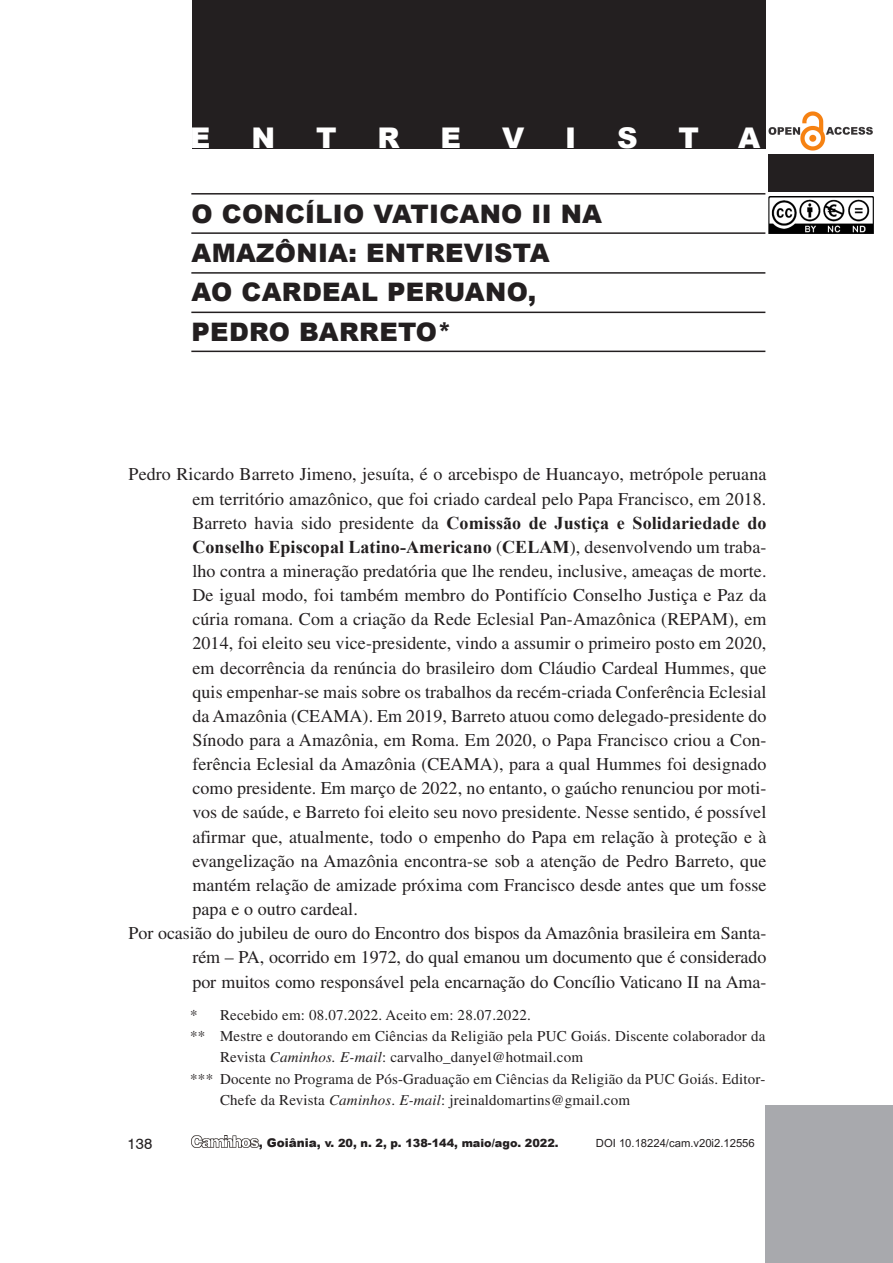
<style>
.page{position:relative;width:893px;height:1263px;background:#fff}
.page>*{position:absolute;margin:0;border:0;box-sizing:border-box;transform-origin:0 0}
.t1{font:900 28.5px "Arial";color:#fff}
.paragrafo{font:900 25.5px/38.2px "Arial";letter-spacing:.01em;color:#231f20}
.paragrafo-2{font:18px/24.2px "Times";color:#231f20;text-align:justify}
.notas{font:15px/21.5px "Times";letter-spacing:.01em;color:#231f20}
.t2{font:15px "Swiss 721 BT";color:#231f20}
.t3{font:900 11.25px "Arial";color:#231f20}
.t4{font:11.25px "Arial";color:#231f20}
.s1{font-family:"Times New Roman";font-weight:700}
.s2{font-style:italic}
.s3{font-size:12px}
</style>
<div class="page">
<div style="left:768px;top:154px;width:106px;height:38px;background:#231f20"></div>
<img style="left:191px;top:1135px;width:68px;height:12px">
<div style="left:765px;top:1106px;width:128px;height:157px;background:#a8a9ad"></div>
<hr style="left:191px;top:193px;width:574px;height:2px;background:#231f20">
<hr style="left:191px;top:232px;width:574px;height:2px;background:#231f20">
<hr style="left:191px;top:272px;width:574px;height:2px;background:#231f20">
<hr style="left:191px;top:312px;width:574px;height:1px;background:#231f20">
<div style="left:192px;top:0;width:573px;height:149px;background:#231f20"></div>
<hr style="left:191px;top:351px;width:574px;height:1px;background:#231f20">
<img style="left:768px;top:112px;width:105px;height:38px">
<img style="left:769px;top:197px;width:105px;height:37px">
<p class="t1" style="left:190px;top:117px;width:22px">E</p>
<p class="t1" style="left:251px;top:117px;width:25px">N</p>
<p class="t1" style="left:316px;top:117px;width:22px">T</p>
<p class="t1" style="left:378px;top:117px;width:24px">R</p>
<p class="t1" style="left:441px;top:117px;width:22px">E</p>
<p class="t1" style="left:502px;top:117px;width:24px">V</p>
<p class="t1" style="left:565px;top:117px;width:13px">I</p>
<p class="t1" style="left:617px;top:117px;width:22px">S</p>
<p class="t1" style="left:679px;top:117px;width:22px">T</p>
<p class="t1" style="left:738px;top:117px;width:24px">A</p>
<p class="paragrafo" style="left:192px;top:194px;width:412px">O CONCÍLIO VATICANO II NA<br>AMAZÔNIA: ENTREVISTA</p>
<p class="paragrafo" style="left:192px;top:272px;width:346px">AO CARDEAL PERUANO,</p>
<p class="paragrafo" style="left:192px;top:312px;width:262px">PEDRO BARRETO*</p>
<p class="paragrafo-2" style="left:192px;top:462px;width:576px;text-indent:-64px">Pedro Ricardo Barreto Jimeno, jesuíta, é o arcebispo de Huancayo, metrópole peruana em território amazônico, que foi criado cardeal pelo Papa Francisco, em 2018.<br>Barreto havia sido presidente da <span class="s1">Comissão de Justiça e Solidariedade do Conselho Episcopal Latino-Americano</span> (<span class="s1">CELAM</span>), desenvolvendo um traba&shy;lho contra a mineração predatória que lhe rendeu, inclusive, ameaças de morte.<br>De igual modo, foi também membro do Pontifício Conselho Justiça e Paz da cúria romana. Com a criação da Rede Eclesial Pan-Amazônica (REPAM), em 2014, foi eleito seu vice-presidente, vindo a assumir o primeiro posto em 2020, em decorrência da renúncia do brasileiro dom Cláudio Cardeal Hummes, que quis empenhar-se mais sobre os trabalhos da recém-criada Conferência Eclesial da Amazônia (CEAMA). Em 2019, Barreto atuou como delegado-presidente do Sínodo para a Amazônia, em Roma. Em 2020, o Papa Francisco criou a Con&shy;ferência Eclesial da Amazônia (CEAMA), para a qual Hummes foi designado como presidente. Em março de 2022, no entanto, o gaúcho renunciou por moti&shy;vos de saúde, e Barreto foi eleito seu novo presidente. Nesse sentido, é possível afirmar que, atualmente, todo o empenho do Papa em relação à proteção e à evangelização na Amazônia encontra-se sob a atenção de Pedro Barreto, que mantém relação de amizade próxima com Francisco desde antes que um fosse papa e o outro cardeal.</p>
<p class="paragrafo-2" style="left:192px;top:921px;width:576px;text-indent:-64px">Por ocasião do jubileu de ouro do Encontro dos bispos da Amazônia brasileira em Santa&shy;rém – PA, ocorrido em 1972, do qual emanou um documento que é considerado por muitos como responsável pela encarnação do Concílio Vaticano II na Ama-</p>
<p class="notas" style="left:190px;top:1004px;width:342px">* Recebido em: 08.07.2022. Aceito em: 28.07.2022.</p>
<p class="notas" style="left:220px;top:1025px;width:547px;text-indent:-30px">** Mestre e doutorando em Ciências da Religião pela PUC Goiás. Discente colaborador da<br>Revista <span class="s2">Caminhos. E-mail</span>: carvalho_danyel@hotmail.com</p>
<p class="notas" style="left:220px;top:1068px;width:547px;text-indent:-30px">*** Docente no Programa de Pós-Graduação em Ciências da Religião da PUC Goiás. Editor-<br>Chefe da Revista <span class="s2">Caminhos</span>. <span class="s2">E-mail</span>: jreinaldomartins@gmail.com</p>
<p class="t2" style="left:128px;top:1133px;width:26px">138</p>
<p class="t3" style="left:259px;top:1135px;width:301px"><span class="s3">, Goiânia,</span> v. 20, n. 2, p. 138-144, maio/ago. 2022.</p>
<p class="t4" style="left:596px;top:1136px;width:160px">DOI 10.18224/cam.v20i2.12556</p>
</div>
